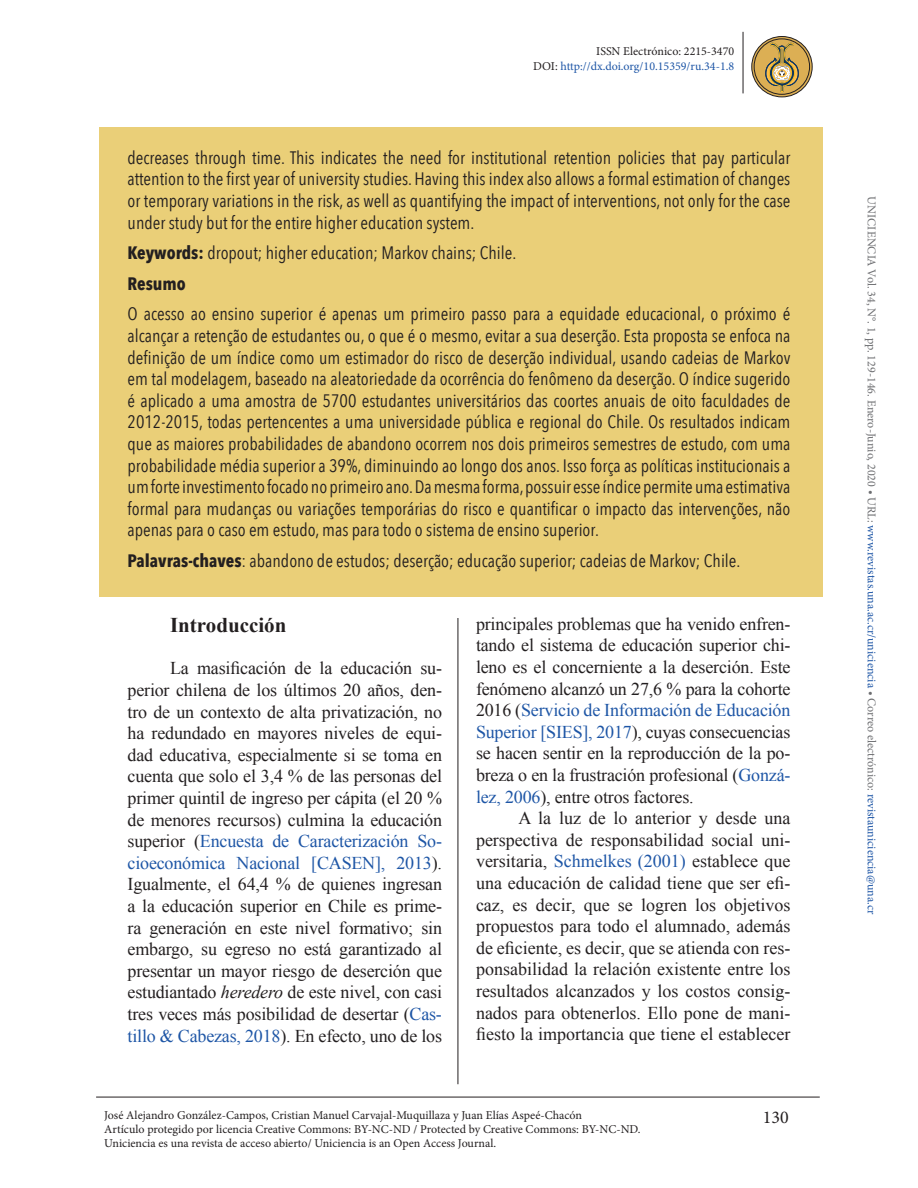
<style>
.page{position:relative;width:918px;height:1188px;background:#fff}
.page>*{position:absolute;margin:0;border:0;box-sizing:border-box;transform-origin:0 0}
.t1{font:700 21px "Times New Roman";color:#231f20}
.t2{font:18px/21.6px "Avenir Next Condensed";color:#231f20;text-align:justify}
.t3{font:18px/21.6px "Times New Roman";letter-spacing:-.01em;color:#231f20;text-align:justify}
.t4{font:18px "Minion Pro";color:#231f20}
.t5{font:12px/14.4px "Minion Pro";color:#231f20}
.t6{font:12px "Minion Pro";color:#6c6d70}
.t7{font:12px/14.4px "Minion Pro";color:#1e56a6;text-align:right}
.s1{color:#231f20}
.s2{font-weight:700}
.s3{color:#1e56a6}
.s4{font-style:italic}
</style>
<div class="page">
<hr style="left:743px;top:32px;width:1px;height:61px;background:#231f20">
<hr style="left:458px;top:110px;width:1px;height:974px;background:#231f20">
<hr style="left:96px;top:1097px;width:724px;height:1px;background:#231f20">
<svg style="left:752px;top:37px;width:60px;height:60px"></svg>
<div style="left:754px;top:39px;width:56px;height:56px;border:1px solid #231f20;border-radius:50%"></div>
<div style="left:751px;top:36px;width:62px;height:61px;border:1px solid #231f20;border-radius:50%"></div>
<svg style="left:765px;top:42px;width:34px;height:50px;background:#b89c5a"></svg>
<div style="left:432px;top:106px;width:53px;height:511px;background:#fff"></div>
<div style="left:99px;top:128px;width:724px;height:469px;background:#eacf78"></div>
<p class="t7" style="left:533px;top:45px;width:203px"><span class="s1">ISSN Electrónico: 2215-3470<br>DOI:</span> http://dx.doi.org/10.15359/ru.34-1.8</p>
<p class="t2" style="left:128px;top:146px;width:664px">decreases through time. This indicates the need for institutional retention policies that pay particular attention to the first year of university studies. Having this index also allows a formal estimation of changes or temporary variations in the risk, as well as quantifying the impact of interventions, not only for the case under study but for the entire higher education system.</p>
<p class="t2" style="left:128px;top:237px;width:390px;line-height:30.6px"><span class="s2">Keywords:</span> dropout; higher education; Markov chains; Chile.<br><span class="s2">Resumo</span></p>
<p class="t2" style="left:128px;top:302px;width:664px">O acesso ao ensino superior é apenas um primeiro passo para a equidade educacional, o próximo é alcançar a retenção de estudantes ou, o que é o mesmo, evitar a sua deserção. Esta proposta se enfoca na definição de um índice como um estimador do risco de deserção individual, usando cadeias de Markov em tal modelagem, baseado na aleatoriedade da ocorrência do fenômeno da deserção. O índice sugerido é aplicado a uma amostra de 5700 estudantes universitários das coortes anuais de oito faculdades de 2012-2015, todas pertencentes a uma universidade pública e regional do Chile. Os resultados indicam que as maiores probabilidades de abandono ocorrem nos dois primeiros semestres de estudo, com uma probabilidade média superior a 39%, diminuindo ao longo dos anos. Isso força as políticas institucionais a um forte investimento focado no primeiro ano. Da mesma forma, possuir esse índice permite uma estimativa formal para mudanças ou variações temporárias do risco e quantificar o impacto das intervenções, não apenas para o caso em estudo, mas para todo o sistema de ensino superior.</p>
<p class="t2" style="left:128px;top:549px;width:614px"><span class="s2">Palavras-chaves</span>: abandono de estudos; deserção; educação superior; cadeias de Markov; Chile.</p>
<p class="t1" style="left:170px;top:610px;width:118px">Introducción</p>
<p class="t3" style="left:128px;top:657px;width:316px;text-indent:43px">La masificación de la educación su&shy;perior chilena de los últimos 20 años, den&shy;tro de un contexto de alta privatización, no ha redundado en mayores niveles de equi&shy;dad educativa, especialmente si se toma en cuenta que solo el 3,4 % de las personas del primer quintil de ingreso per cápita (el 20 % de menores recursos) culmina la educación superior (<span class="s3">Encuesta de Caracterización So&shy;cioeconómica Nacional [CASEN], 2013</span>).<br>Igualmente, el 64,4 % de quienes ingresan a la educación superior en Chile es prime&shy;ra generación en este nivel formativo; sin embargo, su egreso no está garantizado al presentar un mayor riesgo de deserción que estudiantado <span class="s4">heredero</span> de este nivel, con casi tres veces más posibilidad de desertar (<span class="s3">Cas&shy;tillo &amp; Cabezas, 2018</span>). En efecto, uno de los</p>
<p class="t3" style="left:476px;top:613px;width:316px">principales problemas que ha venido enfren&shy;tando el sistema de educación superior chi&shy;leno es el concerniente a la deserción. Este fenómeno alcanzó un 27,6 % para la cohorte 2016 (<span class="s3">Servicio de Información de Educación Superior [SIES], 2017</span>), cuyas consecuencias se hacen sentir en la reproducción de la po&shy;breza o en la frustración profesional (<span class="s3">Gonzá&shy;lez, 2006</span>), entre otros factores.</p>
<p class="t3" style="left:476px;top:807px;width:316px;text-indent:43px">A la luz de lo anterior y desde una perspectiva de responsabilidad social uni&shy;versitaria, <span class="s3">Schmelkes (2001)</span> establece que una educación de calidad tiene que ser efi&shy;caz, es decir, que se logren los objetivos propuestos para todo el alumnado, además de eficiente, es decir, que se atienda con res&shy;ponsabilidad la relación existente entre los resultados alcanzados y los costos consig&shy;nados para obtenerlos. Ello pone de mani&shy;fiesto la importancia que tiene el establecer</p>
<p class="t5" style="left:104px;top:1108px;width:538px">José Alejandro González-Campos, Cristian Manuel Carvajal-Muquillaza y Juan Elías Aspeé-Chacón<br>Artículo protegido por licencia Creative Commons: BY-NC-ND / Protected by Creative Commons: BY-NC-ND.<br>Uniciencia es una revista de acceso abierto/ Uniciencia is an Open Access Journal.</p>
<p class="t4" style="left:763px;top:1105px;width:27px">130</p>
<p class="t6" style="left:880px;top:196px;width:719px;rotate:90deg">UNICIENCIA Vol. 34, N°. 1, pp. 129-146. Enero-Junio, 2020 • URL: <span class="s3">www.revistas.una.ac.cr/uniciencia</span> • Correo electrónico: <span class="s3">revistauniciencia@una.cr</span></p>
</div>
